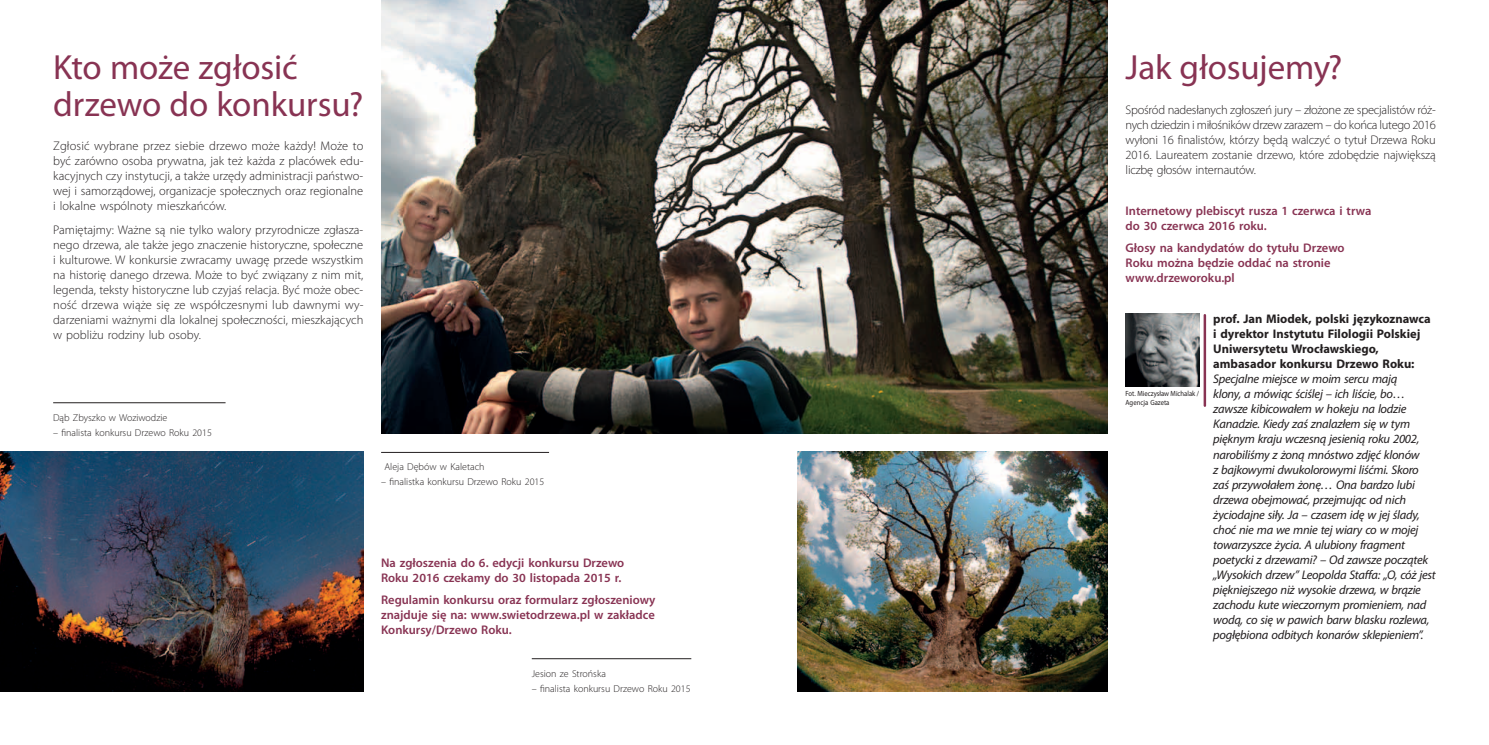
<style>
.page{position:relative;width:1489px;height:745px;background:#fff}
.page>*{position:absolute;margin:0;border:0;box-sizing:border-box;transform-origin:0 0}
.t1{font:35px/36.2px "Myriad Pro";letter-spacing:-.005em;color:#883353}
.t2{font:300 12.5px/15px "Myriad Pro";color:#231f20;text-align:justify}
.t3{font:italic 12.5px/15px "Myriad Pro";letter-spacing:-.02em;color:#231f20}
.t4{font:600 12.5px/15px "Myriad Pro";color:#883353}
.t5{font:700 12.5px/15px "Myriad Pro";color:#231f20}
.t6{font:300 10px "Myriad Pro";color:#231f20}
.t7{font:7.5px/9px "Myriad Pro";color:#231f20;scale:.89 1}
</style>
<div class="page">
<img style="left:381px;top:0;width:726px;height:433px">
<img style="left:0;top:451px;width:363px;height:240px">
<img style="left:797px;top:451px;width:310px;height:240px">
<hr style="left:381px;top:452px;width:168px;height:1px;background:#231f20">
<hr style="left:53px;top:402px;width:172px;height:1px;background:#231f20">
<hr style="left:531px;top:658px;width:160px;height:1px;background:#231f20">
<hr style="left:1203px;top:315px;width:2px;height:90px;background:#883353">
<img style="left:1125px;top:314px;width:74px;height:72px">
<h1 class="t1" style="left:53px;top:49px;width:311px">Kto może zgłosić drzewo do konkursu?</h1>
<p class="t2" style="left:53px;top:138px;width:312px">Zgłosić wybrane przez siebie drzewo może każdy! Może to być zarówno osoba prywatna, jak też każda z placówek edu&shy;kacyjnych czy instytucji, a także urzędy administracji państwo&shy;wej i samorządowej, organizacje społecznych oraz regionalne i lokalne wspólnoty mieszkańców.</p>
<p class="t2" style="left:53px;top:222px;width:312px">Pamiętajmy: Ważne są nie tylko walory przyrodnicze zgłasza&shy;nego drzewa, ale także jego znaczenie historyczne, społeczne i kulturowe. W konkursie zwracamy uwagę przede wszystkim na historię danego drzewa. Może to być związany z nim mit, legenda, teksty historyczne lub czyjaś relacja. Być może obec&shy;ność drzewa wiąże się ze współczesnymi lub dawnymi wy&shy;darzeniami ważnymi dla lokalnej społeczności, mieszkających w pobliżu rodziny lub osoby.</p>
<p class="t6" style="left:53px;top:411px;width:116px">Dąb Zbyszko w Woziwodzie</p>
<p class="t6" style="left:53px;top:426px;width:160px">– finalista konkursu Drzewo Roku 2015</p>
<p class="t6" style="left:384px;top:461px;width:102px">Aleja Dębów w Kaletach</p>
<p class="t6" style="left:381px;top:476px;width:165px">– finalistka konkursu Drzewo Roku 2015</p>
<p class="t4" style="left:381px;top:554px;width:245px">Na zgłoszenia do 6. edycji konkursu Drzewo<br>Roku 2016 czekamy do 30 listopada 2015 r.</p>
<p class="t4" style="left:381px;top:591px;width:276px;text-align:justify">Regulamin konkursu oraz formularz zgłoszeniowy znajduje się na: www.swietodrzewa.pl w zakładce Konkursy/Drzewo Roku.</p>
<p class="t6" style="left:531px;top:667px;width:76px">Jesion ze Strońska</p>
<p class="t6" style="left:531px;top:682px;width:160px">– finalista konkursu Drzewo Roku 2015</p>
<h1 class="t1" style="left:1125px;top:49px;width:218px">Jak głosujemy?</h1>
<p class="t2" style="left:1125px;top:102px;width:312px">Spośród nadesłanych zgłoszeń jury – złożone ze specjalistów róż&shy;nych dziedzin i miłośników drzew zarazem – do końca lutego 2016 wyłoni 16 finalistów, którzy będą walczyć o tytuł Drzewa Roku 2016. Laureatem zostanie drzewo, które zdobędzie największą liczbę głosów internautów.</p>
<p class="t4" style="left:1125px;top:203px;width:247px">Internetowy plebiscyt rusza 1 czerwca i trwa do 30 czerwca 2016 roku.</p>
<p class="t4" style="left:1125px;top:241px;width:220px">Głosy na kandydatów do tytułu Drzewo<br>Roku można będzie oddać na stronie www.drzeworoku.pl</p>
<p class="t7" style="left:1125px;top:389px;width:84px">Fot. Mieczysław Michalak /<br>Agencja Gazeta</p>
<p class="t5" style="left:1213px;top:311px;width:219px">prof. Jan Miodek, polski językoznawca i dyrektor Instytutu Filologii Polskiej Uniwersytetu Wrocławskiego, ambasador konkursu Drzewo Roku:</p>
<p class="t3" style="left:1213px;top:371px;width:224px">Specjalne miejsce w moim sercu mają<br>klony, a mówiąc ściślej – ich liście, bo… zawsze kibicowałem w hokeju na lodzie Kanadzie. Kiedy zaś znalazłem się w tym pięknym kraju wczesną jesienią roku 2002, narobiliśmy z żoną mnóstwo zdjęć klonów<br>z bajkowymi dwukolorowymi liśćmi. Skoro zaś przywołałem żonę… Ona bardzo lubi drzewa obejmować, przejmując od nich życiodajne siły. Ja – czasem idę w jej ślady, choć nie ma we mnie tej wiary co w mojej towarzyszce życia. A ulubiony fragment poetycki z drzewami? – Od zawsze początek „Wysokich drzew” Leopolda Staffa: „O, cóż jest piękniejszego niż wysokie drzewa, w brązie zachodu kute wieczornym promieniem, nad wodą, co się w pawich barw blasku rozlewa, pogłębiona odbitych konarów sklepieniem”.</p>
</div>
